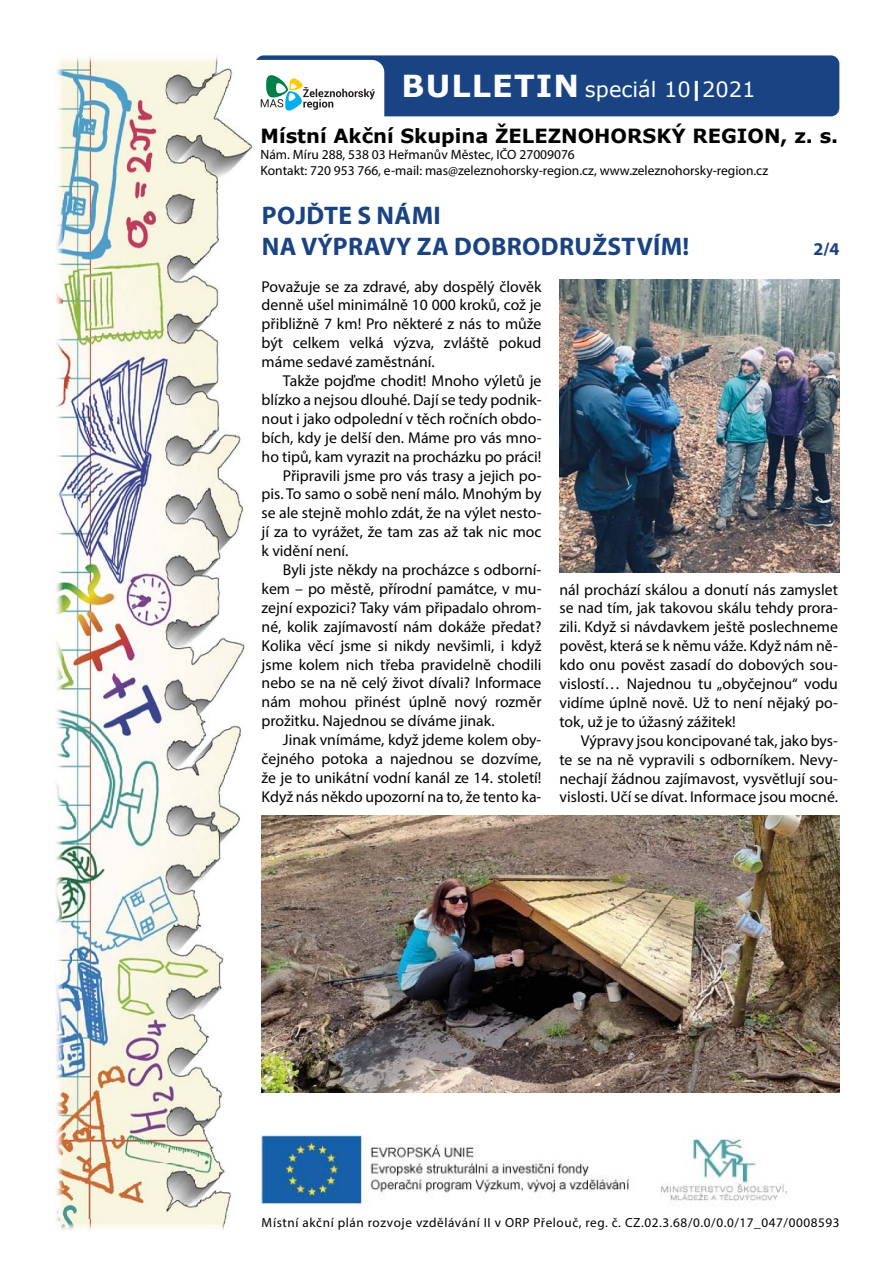
<style>
.page{position:relative;width:893px;height:1263px;background:#fff}
.page>*{position:absolute;margin:0;border:0;box-sizing:border-box;transform-origin:0 0}
.t1{font:700 30.3px "Verdana";letter-spacing:.035em;color:#fff}
.t2{font:700 25.5px/30.6px "Myriad Pro";letter-spacing:.015em;color:#194383}
.t3{font:21px "Verdana";color:#fff}
.t4{font:700 19.5px "Verdana";color:#000}
.t5{font:700 18px "Myriad Pro";color:#194383}
.t6{font:15.75px/18.9px "Myriad Pro";color:#000;text-align:justify}
.t7{font:13.5px/16.2px "Myriad Pro";color:#000}
.t8{font:13.2px "Myriad Pro";letter-spacing:.045em;color:#000}
.s1{font-weight:700}
</style>
<div class="page">
<div style="left:255px;top:55px;width:584px;height:61px;background:#194383;border-radius:9px"></div>
<div style="left:244px;top:60px;width:140px;height:75px;background:#fff;border-radius:13px"></div>
<img style="left:54px;top:55px;width:199px;height:1176px">
<img style="left:244px;top:60px;width:9px;height:75px">
<img style="left:79px;top:1164px;width:116px;height:54px">
<img style="left:248px;top:1123px;width:539px;height:90px">
<svg style="left:261px;top:75px;width:114px;height:36px"></svg>
<img style="left:559px;top:280px;width:280px;height:293px">
<img style="left:261px;top:815px;width:578px;height:277px">
<h1 class="t1" style="left:401px;top:66px;width:179px">BULLETIN</h1>
<p class="t4" style="left:260px;top:123px;width:579px">Místní Akční Skupina ŽELEZNOHORSKÝ REGION, z. s.</p>
<p class="t7" style="left:260px;top:148px;width:509px">Nám. Míru 288, 538 03 Heřmanův Městec, IČO 27009076<br>Kontakt: 720 953 766, e-mail: mas@zeleznohorsky-region.cz, www.zeleznohorsky-region.cz</p>
<h3 class="t3" style="left:585px;top:76px;width:172px">speciál 10<span class="s1">|</span>2021</h3>
<h2 class="t2" style="left:262px;top:203px;width:429px">POJĎTE S NÁMI<br>NA VÝPRAVY ZA DOBRODRUŽSTVÍM!</h2>
<p class="t5" style="left:813px;top:242px;width:27px">2/4</p>
<p class="t6" style="left:261px;top:278px;width:281px">Považuje se za zdravé, aby dospělý člověk denně ušel minimálně 10 000 kroků, což je přibližně 7 km! Pro některé z nás to může být celkem velká výzva, zvláště pokud máme sedavé zaměstnání.</p>
<p class="t6" style="left:283px;top:373px;width:260px">Takže pojďme chodit! Mnoho výletů je</p>
<p class="t6" style="left:261px;top:392px;width:281px">blízko a nejsou dlouhé. Dají se tedy podnik-</p>
<p class="t6" style="left:261px;top:411px;width:281px">nout i jako odpolední v těch ročních obdo-</p>
<p class="t6" style="left:261px;top:430px;width:281px">bích, kdy je delší den. Máme pro vás mno-</p>
<p class="t6" style="left:261px;top:448px;width:281px">ho tipů, kam vyrazit na procházku po práci!</p>
<p class="t6" style="left:283px;top:467px;width:260px">Připravili jsme pro vás trasy a jejich po-</p>
<p class="t6" style="left:261px;top:486px;width:281px">pis. To samo o sobě není málo. Mnohým by</p>
<p class="t6" style="left:261px;top:505px;width:281px">se ale stejně mohlo zdát, že na výlet nesto-</p>
<p class="t6" style="left:261px;top:524px;width:281px">jí za to vyrážet, že tam zas až tak nic moc</p>
<p class="t6" style="left:261px;top:543px;width:88px">k vidění není.</p>
<p class="t6" style="left:283px;top:562px;width:260px">Byli jste někdy na procházce s odborní-</p>
<p class="t6" style="left:261px;top:581px;width:281px">kem – po městě, přírodní památce, v mu-</p>
<p class="t6" style="left:261px;top:600px;width:281px">zejní expozici? Taky vám připadalo ohrom-</p>
<p class="t6" style="left:261px;top:619px;width:281px">né, kolik zajímavostí nám dokáže předat?</p>
<p class="t6" style="left:261px;top:637px;width:281px">Kolika věcí jsme si nikdy nevšimli, i když</p>
<p class="t6" style="left:261px;top:656px;width:281px">jsme kolem nich třeba pravidelně chodili</p>
<p class="t6" style="left:261px;top:675px;width:281px">nebo se na ně celý život dívali? Informace</p>
<p class="t6" style="left:261px;top:694px;width:281px">nám mohou přinést úplně nový rozměr</p>
<p class="t6" style="left:261px;top:713px;width:234px">prožitku. Najednou se díváme jinak.</p>
<p class="t6" style="left:283px;top:732px;width:260px">Jinak vnímáme, když jdeme kolem oby-</p>
<p class="t6" style="left:261px;top:751px;width:281px">čejného potoka a najednou se dozvíme,</p>
<p class="t6" style="left:261px;top:770px;width:281px">že je to unikátní vodní kanál ze 14. století!</p>
<p class="t6" style="left:261px;top:789px;width:281px">Když nás někdo upozorní na to, že tento ka-</p>
<p class="t6" style="left:559px;top:581px;width:280px">nál prochází skálou a donutí nás zamyslet se nad tím, jak takovou skálu tehdy prora&shy;zili. Když si návdavkem ještě poslechneme pověst, která se k němu váže. Když nám ně&shy;kdo onu pověst zasadí do dobových sou&shy;vislostí… Najednou tu „obyčejnou“ vodu vidíme úplně nově. Už to není nějaký po&shy;tok, už je to úžasný zážitek!</p>
<p class="t6" style="left:559px;top:733px;width:280px;text-indent:21px">Výpravy jsou koncipované tak, jako bys&shy;te se na ně vypravili s odborníkem. Nevy&shy;nechají žádnou zajímavost, vysvětlují sou&shy;vislosti. Učí se dívat. Informace jsou mocné.</p>
<p class="t8" style="left:261px;top:1218px;width:579px">Místní akční plán rozvoje vzdělávání II v ORP Přelouč, reg. č. CZ.02.3.68/0.0/0.0/17_047/0008593</p>
</div>
